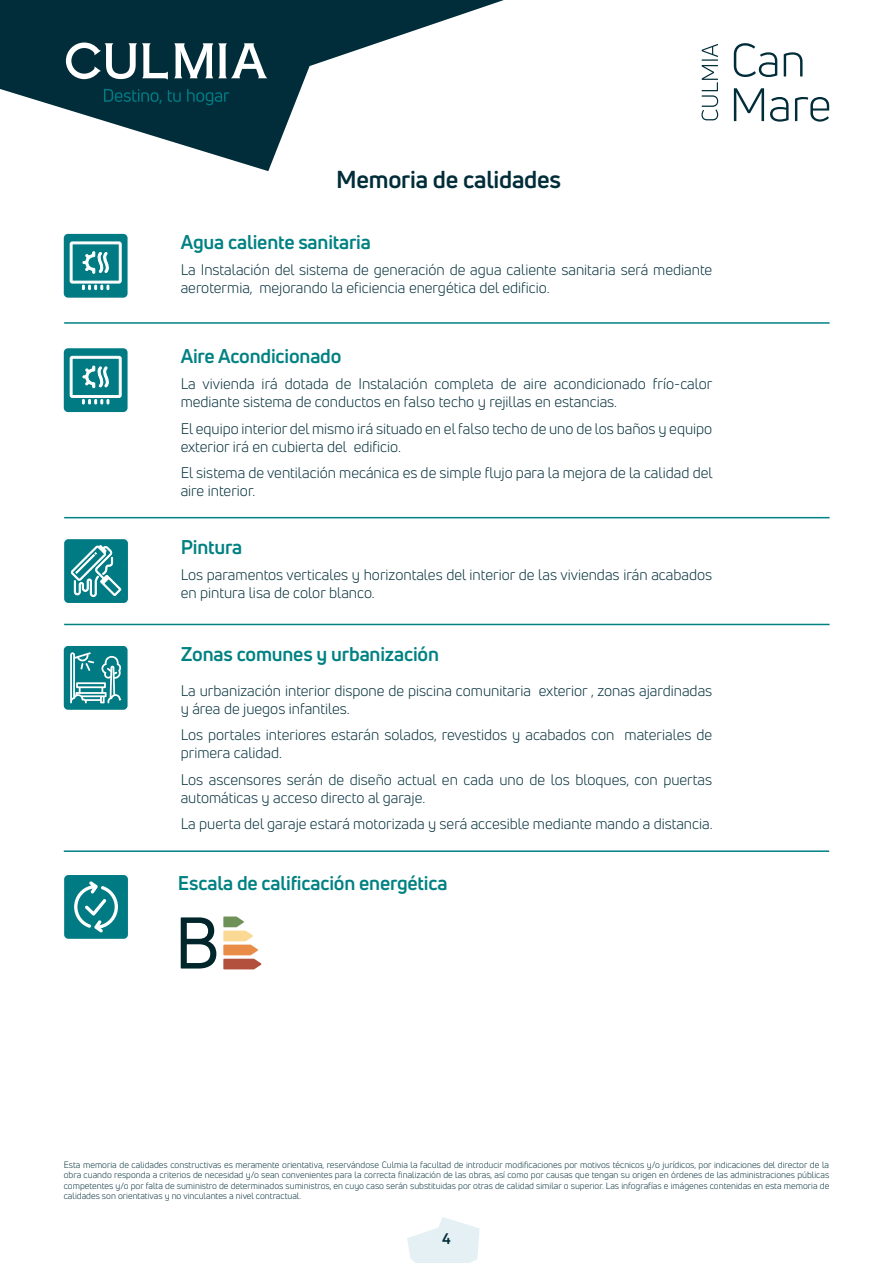
<style>
.page{position:relative;width:893px;height:1263px;background:#fff}
.page>*{position:absolute;margin:0;border:0;box-sizing:border-box;transform-origin:0 0}
.t1{font:700 24px "Uni Neue";letter-spacing:-.01em;color:#002d39}
.t2{font:700 19.5px "Uni Neue";letter-spacing:-.01em;color:#008182}
.t3{font:15px/18px "Uni Neue";color:#002d39}
.t4{font:700 15px "Uni Neue";color:#002d39}
.t5{font:9px/10.5px "Uni Neue";color:#002d39;text-align:justify}
</style>
<div class="page">
<svg style="left:0;top:0;width:504px;height:171px"></svg>
<svg style="left:407px;top:1217px;width:73px;height:46px"></svg>
<svg style="left:174px;top:43px;width:93px;height:35px"></svg>
<svg style="left:66px;top:43px;width:102px;height:37px"></svg>
<svg style="left:104px;top:89px;width:125px;height:16px;background:#003e49"></svg>
<svg style="left:701px;top:44px;width:17px;height:76px"></svg>
<svg style="left:734px;top:43px;width:43px;height:34px"></svg>
<svg style="left:784px;top:52px;width:18px;height:24px"></svg>
<svg style="left:734px;top:88px;width:30px;height:33px"></svg>
<svg style="left:770px;top:97px;width:18px;height:25px"></svg>
<svg style="left:795px;top:97px;width:34px;height:25px"></svg>
<hr style="left:64px;top:850px;width:765px;height:2px;background:#008182">
<hr style="left:64px;top:624px;width:766px;height:1px;background:#008182">
<hr style="left:64px;top:322px;width:766px;height:2px;background:#008182">
<hr style="left:64px;top:517px;width:766px;height:1px;background:#008182">
<div style="left:64px;top:348px;width:64px;height:64px;background:#007b84;border-radius:4px"></div>
<svg style="left:70px;top:356px;width:52px;height:48px"></svg>
<div style="left:64px;top:234px;width:64px;height:64px;background:#007b84;border-radius:4px"></div>
<svg style="left:70px;top:242px;width:52px;height:48px"></svg>
<div style="left:64px;top:646px;width:64px;height:64px;background:#007b84;border-radius:4px"></div>
<svg style="left:70px;top:652px;width:52px;height:51px"></svg>
<div style="left:64px;top:539px;width:64px;height:64px;background:#007b84;border-radius:4px"></div>
<svg style="left:70px;top:545px;width:52px;height:52px"></svg>
<div style="left:64px;top:875px;width:64px;height:64px;background:#007b84;border-radius:4px"></div>
<svg style="left:74px;top:881px;width:44px;height:51px"></svg>
<svg style="left:181px;top:917px;width:35px;height:51px"></svg>
<svg style="left:223px;top:916px;width:38px;height:53px"></svg>
<h1 class="t1" style="left:336px;top:164px;width:226px">Memoria de calidades</h1>
<h2 class="t2" style="left:181px;top:229px;width:192px">Agua caliente sanitaria</h2>
<p class="t3" style="left:181px;top:261px;width:533px">La Instalación del sistema de generación de agua caliente sanitaria será mediante aerotermia, mejorando la eficiencia energética del edificio.</p>
<h2 class="t2" style="left:181px;top:344px;width:162px">Aire Acondicionado</h2>
<p class="t3" style="left:181px;top:375px;width:533px">La vivienda irá dotada de Instalación completa de aire acondicionado frío-calor mediante sistema de conductos en falso techo y rejillas en estancias.</p>
<p class="t3" style="left:181px;top:419px;width:533px">El equipo interior del mismo irá situado en el falso techo de uno de los baños y equipo exterior irá en cubierta del edificio.</p>
<p class="t3" style="left:181px;top:464px;width:533px">El sistema de ventilación mecánica es de simple flujo para la mejora de la calidad del aire interior.</p>
<h2 class="t2" style="left:181px;top:535px;width:63px">Pintura</h2>
<p class="t3" style="left:181px;top:566px;width:533px">Los paramentos verticales y horizontales del interior de las viviendas irán acabados en pintura lisa de color blanco.</p>
<h2 class="t2" style="left:181px;top:641px;width:260px">Zonas comunes y urbanización</h2>
<p class="t3" style="left:181px;top:681px;width:533px">La urbanización interior dispone de piscina comunitaria exterior , zonas ajardinadas y área de juegos infantiles.</p>
<p class="t3" style="left:181px;top:726px;width:533px">Los portales interiores estarán solados, revestidos y acabados con materiales de primera calidad.</p>
<p class="t3" style="left:181px;top:770px;width:533px">Los ascensores serán de diseño actual en cada uno de los bloques, con puertas automáticas y acceso directo al garaje.</p>
<p class="t3" style="left:181px;top:815px;width:533px">La puerta del garaje estará motorizada y será accesible mediante mando a distancia.</p>
<h2 class="t2" style="left:178px;top:870px;width:271px">Escala de calificación energética</h2>
<p class="t5" style="left:64px;top:1159px;width:767px">Esta memoria de calidades constructivas es meramente orientativa, reservándose Culmia la facultad de introducir modificaciones por motivos técnicos y/o jurídicos, por indicaciones del director de la obra cuando responda a criterios de necesidad y/o sean convenientes para la correcta finalización de las obras, así como por causas que tengan su origen en órdenes de las administraciones públicas competentes y/o por falta de suministro de determinados suministros, en cuyo caso serán substituidas por otras de calidad similar o superior. Las infografías e imágenes contenidas en esta memoria de calidades son orientativas y no vinculantes a nivel contractual.</p>
<p class="t4" style="left:442px;top:1229px;width:10px">4</p>
</div>
